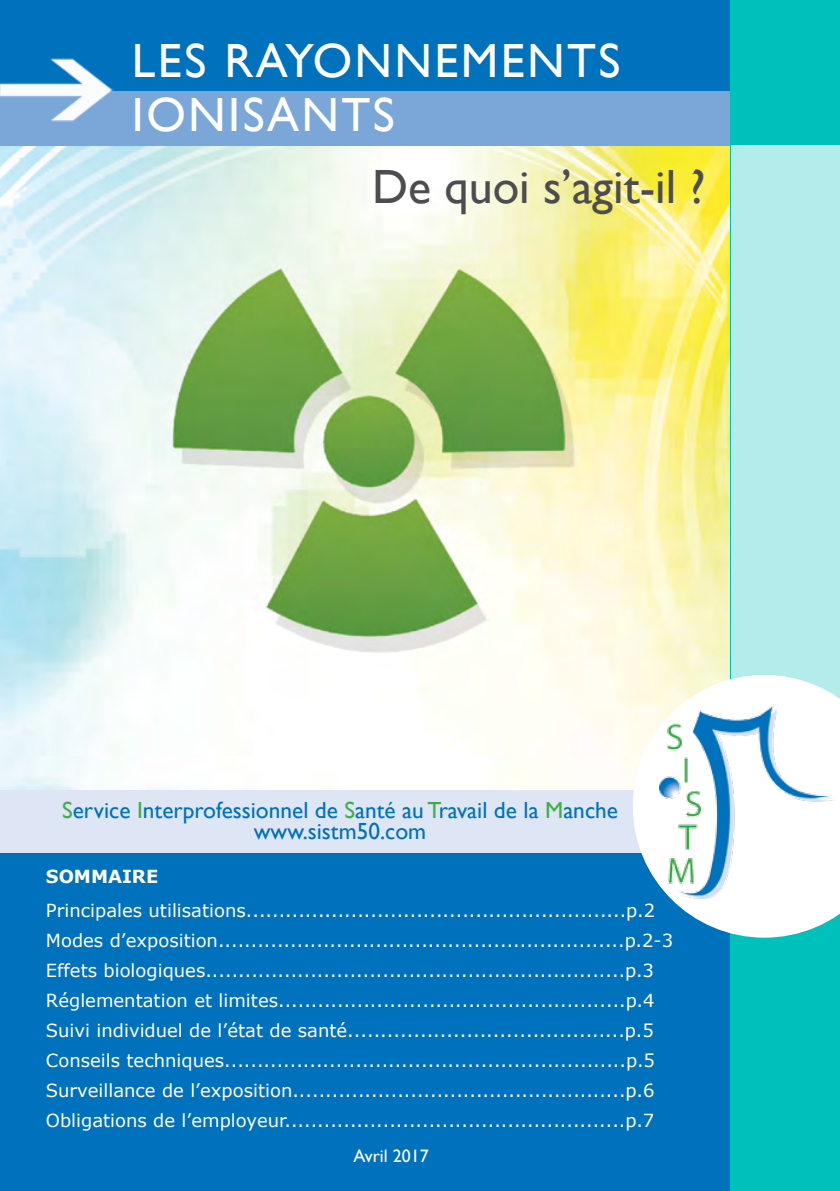
<style>
.page{position:relative;width:840px;height:1191px;background:#fff}
.page>*{position:absolute;margin:0;border:0;box-sizing:border-box;transform-origin:0 0}
.t1{font:48px/54px "Gill Sans";letter-spacing:.05em;color:#fff}
.t2{font:48px "Gill Sans";color:#4d4d4f}
.t3{font:23.4px/21.4px "Gill Sans";color:#0071bb;text-align:center}
.t4{font:18px/30px "Verdana";color:#fff}
.t5{font:18px "Gill Sans";color:#fff}
.t6{font:700 18px "Verdana";color:#fff}
.s1{color:#41ad49}
</style>
<div class="page">
<img style="left:0;top:145px;width:729px;height:644px">
<div style="left:0;top:805px;width:839px;height:386px;background:#0071bc"></div>
<div style="left:0;top:789px;width:839px;height:63px;background:#dee6f5"></div>
<div style="left:0;top:0;width:839px;height:94px;background:#0071bc"></div>
<div style="left:0;top:91px;width:839px;height:54px;background:#7ba6d8"></div>
<div style="left:729px;top:0;width:110px;height:1191px;background:#00c0bc"></div>
<div style="left:730px;top:145px;width:109px;height:659px;background:#b3eceb"></div>
<svg style="left:632px;top:675px;width:207px;height:262px;fill:#fff"></svg>
<img style="left:0;top:58px;width:113px;height:64px">
<img style="left:659px;top:707px;width:176px;height:192px">
<h1 class="t1" style="left:132px;top:35px;width:490px">Les rayonnements ionisants</h1>
<h1 class="t2" style="left:372px;top:159px;width:335px">De quoi s’agit-il ?</h1>
<p class="t3" style="left:62px;top:799px;width:557px"><span class="s1">S</span>ervice <span class="s1">I</span>nterprofessionnel de <span class="s1">S</span>anté au <span class="s1">T</span>ravail de la <span class="s1">M</span>anche www.sistm50.com</p>
<p class="t6" style="left:46px;top:864px;width:114px">SOMMAIRE</p>
<p class="t4" style="left:46px;top:895px;width:628px">Principales utilisations..........................................................p.2<br>Modes d’exposition..............................................................p.2-3<br>Effets biologiques................................................................p.3<br>Réglementation et limites.....................................................p.4<br>Suivi individuel de l’état de santé..........................................p.5<br>Conseils techniques.............................................................p.5<br>Surveillance de l’exposition...................................................p.6<br>Obligations de l’employeur....................................................p.7</p>
<p class="t5" style="left:353px;top:1145px;width:77px">Avril 2017</p>
</div>
